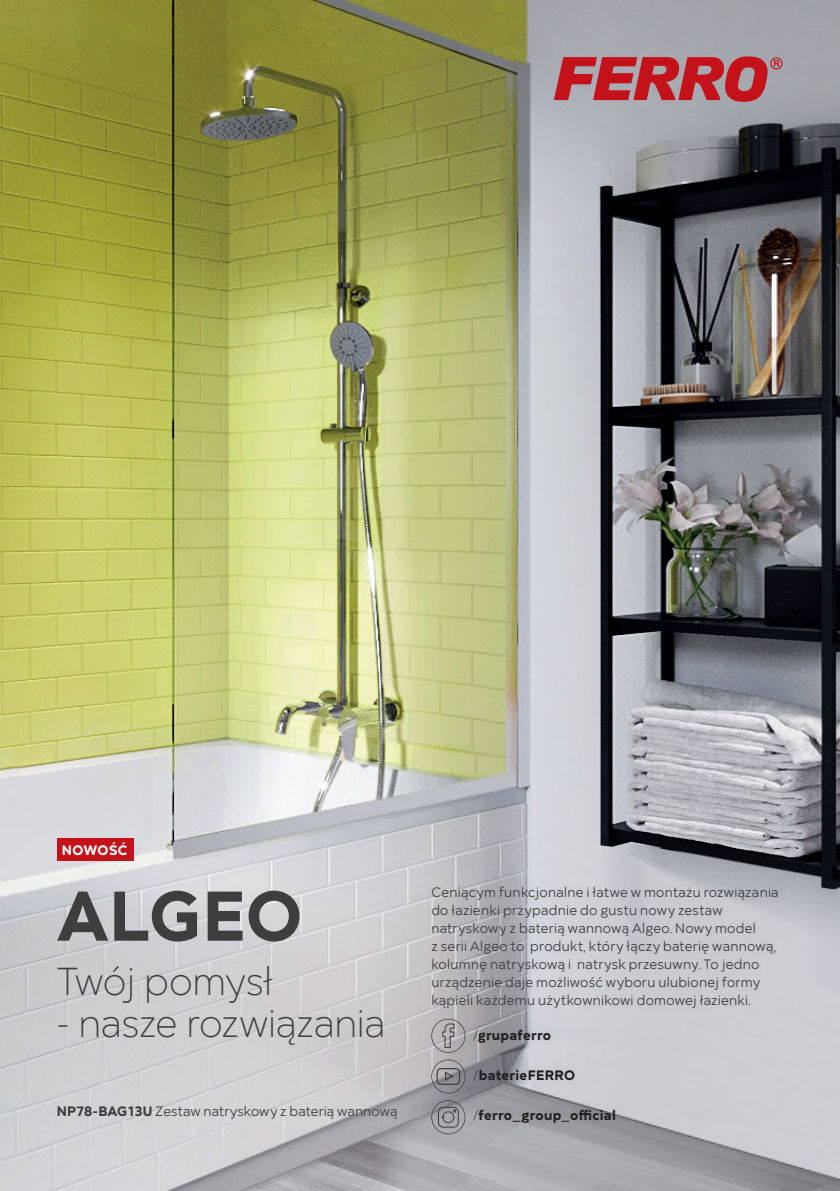
<style>
.page{position:relative;width:840px;height:1191px;background:#fff}
.page>*{position:absolute;margin:0;border:0;box-sizing:border-box;transform-origin:0 0}
.t1{font:700 72px "Mirai";letter-spacing:.01em;color:#3e3e3f}
.t2{font:300 40px "Mirai";letter-spacing:-.01em;color:#3e3e3f}
.t3{font:14px/18px "Mirai";letter-spacing:.02em;color:#3e3e3f}
.t4{font:700 14px "Mirai";letter-spacing:.02em;color:#231f20}
.t5{font:700 14px "Mirai";letter-spacing:.03em;color:#fff}
.s1{font-weight:700}
.s2{font-weight:300}
</style>
<div class="page">
<img style="left:0;top:0;width:839px;height:1191px">
<img style="left:558px;top:44px;width:281px;height:995px">
<svg style="left:553px;top:56px;width:229px;height:46px;background:#b85158"></svg>
<div style="left:422px;top:877px;width:365px;height:141px;background:#231f20;opacity:.1"></div>
<div style="left:57px;top:838px;width:76px;height:22px;background:#c4121a"></div>
<div style="left:421px;top:1008px;width:204px;height:136px;background:#231f20;opacity:.1"></div>
<svg style="left:431px;top:1018px;width:34px;height:34px"></svg>
<svg style="left:431px;top:1100px;width:34px;height:34px"></svg>
<svg style="left:431px;top:1059px;width:34px;height:34px"></svg>
<p class="t5" style="left:62px;top:839px;width:67px">NOWOŚĆ</p>
<h1 class="t1" style="left:57px;top:857px;width:246px">ALGEO</h1>
<h2 class="t2" style="left:57px;top:950px;width:218px">Twój pomysł</h2>
<h2 class="t2" style="left:57px;top:992px;width:330px">- nasze rozwiązania</h2>
<p class="t3" style="left:57px;top:1101px;width:342px"><span class="s1">NP78-BAG13U</span> Zestaw natryskowy z baterią wannową</p>
<p class="t3" style="left:431px;top:882px;width:348px">Ceniącym funkcjonalne i łatwe w montażu rozwiązania do łazienki przypadnie do gustu nowy zestaw natryskowy z baterią wannową Algeo. Nowy model<br>z serii Algeo to produkt, który łączy baterię wannową, kolumnę natryskową i natrysk przesuwny. To jedno urządzenie daje możliwość wyboru ulubionej formy kąpieli każdemu użytkownikowi domowej łazienki.</p>
<p class="t4" style="left:473px;top:1024px;width:79px"><span class="s2">/</span>grupaferro</p>
<p class="t4" style="left:473px;top:1064px;width:103px"><span class="s2">/</span>baterieFERRO</p>
<p class="t4" style="left:473px;top:1103px;width:144px"><span class="s2">/</span>ferro_group_official</p>
</div>
